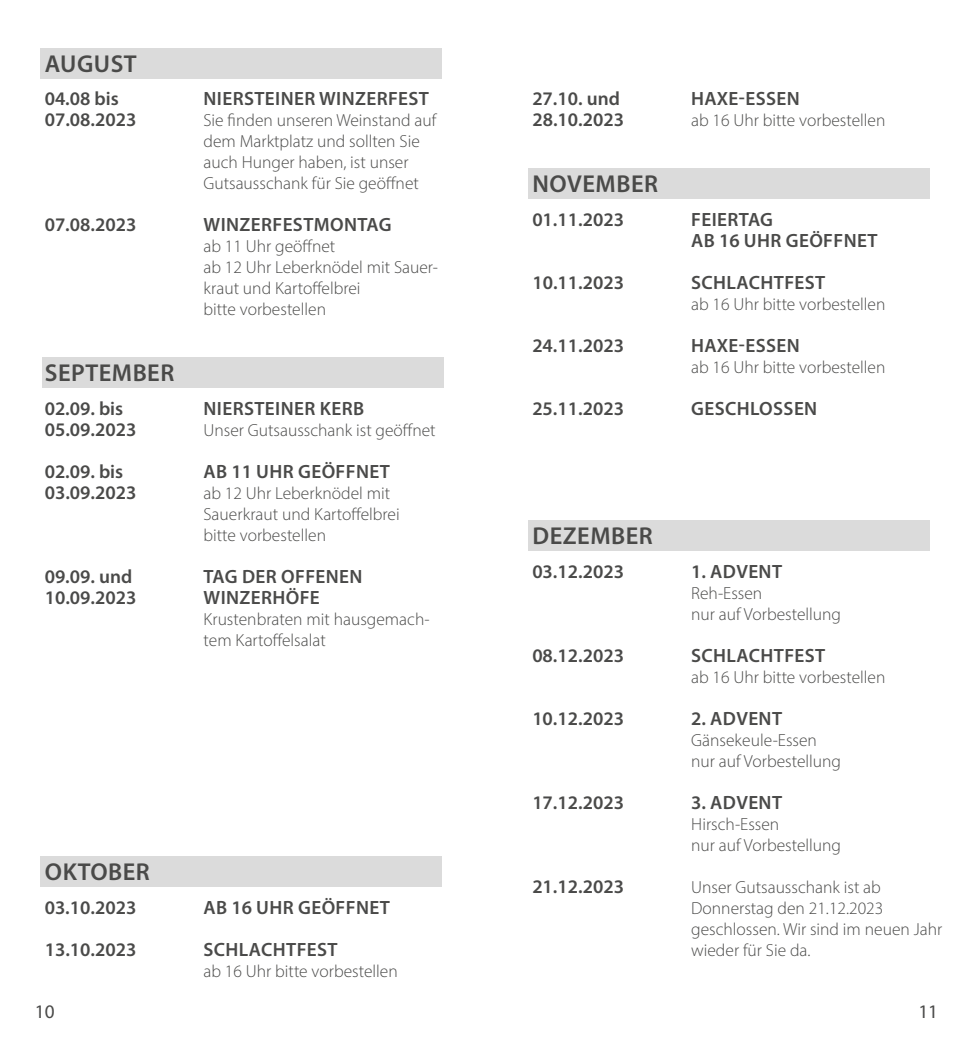
<style>
.page{position:relative;width:973px;height:1042px;background:#fff}
.page>*{position:absolute;margin:0;border:0;box-sizing:border-box;transform-origin:0 0}
.t1{font:600 24.5px "Myriad Pro";letter-spacing:.02em;color:#4a4a49}
.t2{font:600 19.25px/21px "Myriad Pro";letter-spacing:.02em;color:#4a4a49}
.t3{font:19.25px "Myriad Pro";color:#4a4a49}
.t4{font:300 17.5px/21px "Myriad Pro";color:#4a4a49}
</style>
<div class="page">
<div style="left:41px;top:48px;width:400px;height:30px;background:#dbdbdb"></div>
<div style="left:41px;top:856px;width:400px;height:30px;background:#dbdbdb"></div>
<div style="left:43px;top:357px;width:401px;height:30px;background:#dbdbdb"></div>
<div style="left:528px;top:168px;width:401px;height:31px;background:#dbdbdb"></div>
<div style="left:528px;top:520px;width:401px;height:31px;background:#dbdbdb"></div>
<h1 class="t1" style="left:45px;top:48px;width:93px">AUGUST</h1>
<p class="t2" style="left:45px;top:87px;width:76px">04.08 bis</p>
<p class="t2" style="left:203px;top:87px;width:227px">NIERSTEINER WINZERFEST</p>
<p class="t2" style="left:45px;top:108px;width:93px">07.08.2023</p>
<p class="t4" style="left:203px;top:109px;width:234px">Sie finden unseren Weinstand auf dem Marktplatz und sollten Sie auch Hunger haben, ist unser<br>Gutsausschank für Sie geöffnet</p>
<p class="t2" style="left:45px;top:213px;width:93px">07.08.2023</p>
<p class="t2" style="left:203px;top:213px;width:189px">WINZERFESTMONTAG</p>
<p class="t4" style="left:203px;top:235px;width:236px">ab 11 Uhr geöffnet<br>ab 12 Uhr Leberknödel mit Sauer&shy;kraut und Kartoffelbrei<br>bitte vorbestellen</p>
<h1 class="t1" style="left:45px;top:358px;width:131px">SEPTEMBER</h1>
<p class="t2" style="left:45px;top:397px;width:80px">02.09. bis</p>
<p class="t2" style="left:203px;top:397px;width:162px">NIERSTEINER KERB</p>
<p class="t2" style="left:45px;top:418px;width:93px">05.09.2023</p>
<p class="t4" style="left:203px;top:419px;width:234px">Unser Gutsausschank ist geöffnet</p>
<p class="t2" style="left:45px;top:460px;width:80px">02.09. bis</p>
<p class="t2" style="left:203px;top:460px;width:188px">AB 11 UHR GEÖFFNET</p>
<p class="t2" style="left:45px;top:481px;width:93px">03.09.2023</p>
<p class="t4" style="left:203px;top:482px;width:198px">ab 12 Uhr Leberknödel mit<br>Sauerkraut und Kartoffelbrei bitte vorbestellen</p>
<p class="t2" style="left:45px;top:565px;width:89px">09.09. und</p>
<p class="t2" style="left:203px;top:565px;width:160px">TAG DER OFFENEN</p>
<p class="t2" style="left:45px;top:586px;width:93px">10.09.2023</p>
<p class="t2" style="left:203px;top:586px;width:118px">WINZERHÖFE</p>
<p class="t4" style="left:203px;top:608px;width:227px">Krustenbraten mit hausgemach&shy;tem Kartoffelsalat</p>
<h1 class="t1" style="left:45px;top:856px;width:106px">OKTOBER</h1>
<p class="t2" style="left:45px;top:896px;width:93px">03.10.2023</p>
<p class="t2" style="left:203px;top:896px;width:188px">AB 16 UHR GEÖFFNET</p>
<p class="t2" style="left:45px;top:938px;width:93px">13.10.2023</p>
<p class="t2" style="left:203px;top:938px;width:136px">SCHLACHTFEST</p>
<p class="t4" style="left:203px;top:960px;width:196px">ab 16 Uhr bitte vorbestellen</p>
<p class="t2" style="left:532px;top:87px;width:89px">27.10. und</p>
<p class="t2" style="left:691px;top:87px;width:110px">HAXE-ESSEN</p>
<p class="t2" style="left:532px;top:108px;width:93px">28.10.2023</p>
<p class="t4" style="left:691px;top:109px;width:196px">ab 16 Uhr bitte vorbestellen</p>
<h1 class="t1" style="left:532px;top:169px;width:127px">NOVEMBER</h1>
<p class="t2" style="left:532px;top:208px;width:93px">01.11.2023</p>
<p class="t2" style="left:691px;top:208px;width:188px">FEIERTAG<br>AB 16 UHR GEÖFFNET</p>
<p class="t2" style="left:532px;top:271px;width:93px">10.11.2023</p>
<p class="t2" style="left:691px;top:271px;width:136px">SCHLACHTFEST</p>
<p class="t4" style="left:691px;top:293px;width:196px">ab 16 Uhr bitte vorbestellen</p>
<p class="t2" style="left:532px;top:334px;width:93px">24.11.2023</p>
<p class="t2" style="left:691px;top:334px;width:110px">HAXE-ESSEN</p>
<p class="t4" style="left:691px;top:356px;width:196px">ab 16 Uhr bitte vorbestellen</p>
<p class="t2" style="left:532px;top:397px;width:93px">25.11.2023</p>
<p class="t2" style="left:691px;top:397px;width:128px">GESCHLOSSEN</p>
<h1 class="t1" style="left:532px;top:520px;width:122px">DEZEMBER</h1>
<p class="t2" style="left:532px;top:560px;width:93px">03.12.2023</p>
<p class="t2" style="left:691px;top:560px;width:92px">1. ADVENT</p>
<p class="t4" style="left:691px;top:582px;width:151px">Reh-Essen<br>nur auf Vorbestellung</p>
<p class="t2" style="left:532px;top:644px;width:93px">08.12.2023</p>
<p class="t2" style="left:691px;top:644px;width:136px">SCHLACHTFEST</p>
<p class="t4" style="left:691px;top:666px;width:196px">ab 16 Uhr bitte vorbestellen</p>
<p class="t2" style="left:532px;top:707px;width:93px">10.12.2023</p>
<p class="t2" style="left:691px;top:707px;width:92px">2. ADVENT</p>
<p class="t4" style="left:691px;top:729px;width:151px">Gänsekeule-Essen nur auf Vorbestellung</p>
<p class="t2" style="left:532px;top:791px;width:93px">17.12.2023</p>
<p class="t2" style="left:691px;top:791px;width:92px">3. ADVENT</p>
<p class="t4" style="left:691px;top:813px;width:151px">Hirsch-Essen<br>nur auf Vorbestellung</p>
<p class="t2" style="left:532px;top:875px;width:93px">21.12.2023</p>
<p class="t4" style="left:691px;top:876px;width:252px">Unser Gutsausschank ist ab<br>Donnerstag den 21.12.2023 geschlossen. Wir sind im neuen Jahr wieder für Sie da.</p>
<p class="t3" style="left:35px;top:1000px;width:21px">10</p>
<p class="t3" style="left:918px;top:1000px;width:21px">11</p>
</div>
